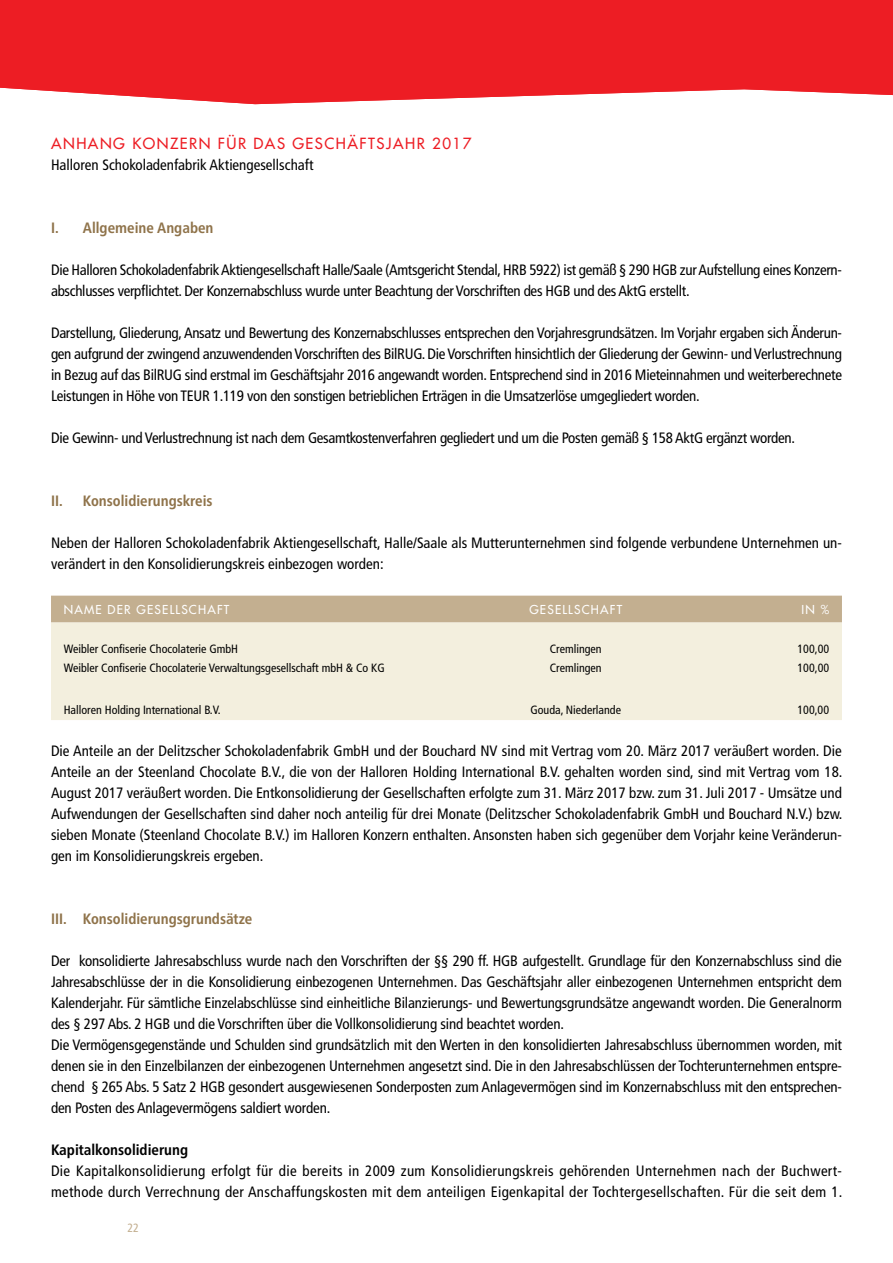
<style>
.page{position:relative;width:893px;height:1263px;background:#fff}
.page>*{position:absolute;margin:0;border:0;box-sizing:border-box;transform-origin:0 0}
.t1{font:condensed 15px/21px "Frutiger LT Std";letter-spacing:-.01em;color:#000}
.t2{font:condensed 15px/21px "Frutiger LT Std";letter-spacing:.02em;color:#000}
.t3{font:700 condensed 15px "Frutiger Neue LT Pro";color:#8f734a}
.t4{font:500 15px "Futura Std";letter-spacing:.1em;color:#ed1d24}
.t5{font:700 condensed 15px "Frutiger Neue LT Pro";color:#000}
.t6{font:condensed 12px "Frutiger LT Std";color:#000}
.t7{font:500 12px "Futura Std";letter-spacing:.1em;color:#fff}
.t8{font:condensed 12px "Frutiger LT Std";color:#c3af90}
</style>
<div class="page">
<div style="left:51px;top:596px;width:791px;height:26px;background:#c3af90"></div>
<div style="left:51px;top:622px;width:791px;height:98px;background:#f3efde"></div>
<svg style="left:0;top:0;width:893px;height:104px;background:#ee2e35"></svg>
<p class="t4" style="left:51px;top:134px;width:118px">ANHANG KONZERN</p>
<p class="t4" style="left:218px;top:134px;width:187px">FÜR DAS GESCHÄFTSJAHR</p>
<p class="t4" style="left:432px;top:134px;width:41px">2017</p>
<p class="t1" style="left:51px;top:154px;width:264px">Halloren Schokoladenfabrik Aktiengesellschaft</p>
<p class="t3" style="left:51px;top:218px;width:164px">I. Allgemeine Angaben</p>
<p class="t1" style="left:51px;top:259px;width:792px">Die Halloren Schokoladenfabrik Aktiengesellschaft Halle/Saale (Amtsgericht Stendal, HRB 5922) ist gemäß § 290 HGB zur Aufstellung eines Konzern&shy;abschlusses verpflichtet. Der Konzernabschluss wurde unter Beachtung der Vorschriften des HGB und des AktG erstellt.</p>
<p class="t1" style="left:51px;top:322px;width:792px;text-align:justify">Darstellung, Gliederung, Ansatz und Bewertung des Konzernabschlusses entsprechen den Vorjahresgrundsätzen. Im Vorjahr ergaben sich Änderun&shy;gen aufgrund der zwingend anzuwendenden Vorschriften des BilRUG. Die Vorschriften hinsichtlich der Gliederung der Gewinn- und Verlustrechnung in Bezug auf das BilRUG sind erstmal im Geschäftsjahr 2016 angewandt worden. Entsprechend sind in 2016 Mieteinnahmen und weiterberechnete Leistungen in Höhe von TEUR 1.119 von den sonstigen betrieblichen Erträgen in die Umsatzerlöse umgegliedert worden.</p>
<p class="t1" style="left:51px;top:427px;width:745px">Die Gewinn- und Verlustrechnung ist nach dem Gesamtkostenverfahren gegliedert und um die Posten gemäß § 158 AktG ergänzt worden.</p>
<p class="t3" style="left:51px;top:491px;width:163px">II. Konsolidierungskreis</p>
<p class="t1" style="left:51px;top:532px;width:792px">Neben der Halloren Schokoladenfabrik Aktiengesellschaft, Halle/Saale als Mutterunternehmen sind folgende verbundene Unternehmen un&shy;verändert in den Konsolidierungskreis einbezogen worden:</p>
<p class="t7" style="left:64px;top:602px;width:21px">NAME</p>
<p class="t7" style="left:108px;top:602px;width:91px">DER GESELLSCHAF</p>
<p class="t7" style="left:224px;top:602px;width:7px">T</p>
<p class="t7" style="left:529px;top:602px;width:62px">GESELLSCHAF</p>
<p class="t7" style="left:617px;top:602px;width:7px">T</p>
<p class="t7" style="left:801px;top:602px;width:29px">IN %</p>
<p class="t6" style="left:64px;top:642px;width:176px">Weibler Confiserie Chocolaterie GmbH</p>
<p class="t6" style="left:550px;top:642px;width:53px">Cremlingen</p>
<p class="t6" style="left:797px;top:642px;width:33px">100,00</p>
<p class="t6" style="left:64px;top:661px;width:323px">Weibler Confiserie Chocolaterie Verwaltungsgesellschaft mbH &amp; Co KG</p>
<p class="t6" style="left:550px;top:661px;width:53px">Cremlingen</p>
<p class="t6" style="left:797px;top:661px;width:33px">100,00</p>
<p class="t6" style="left:64px;top:703px;width:159px">Halloren Holding International B.V.</p>
<p class="t6" style="left:530px;top:703px;width:92px">Gouda, Niederlande</p>
<p class="t6" style="left:797px;top:703px;width:33px">100,00</p>
<p class="t1" style="left:51px;top:740px;width:793px;text-align:justify">Die Anteile an der Delitzscher Schokoladenfabrik GmbH und der Bouchard NV sind mit Vertrag vom 20. März 2017 veräußert worden. Die Anteile an der Steenland Chocolate B.V., die von der Halloren Holding International B.V. gehalten worden sind, sind mit Vertrag vom 18.<br>August 2017 veräußert worden. Die Entkonsolidierung der Gesellschaften erfolgte zum 31. März 2017 bzw. zum 31. Juli 2017 - Umsätze und Aufwendungen der Gesellschaften sind daher noch anteilig für drei Monate (Delitzscher Schokoladenfabrik GmbH und Bouchard N.V.) bzw. sieben Monate (Steenland Chocolate B.V.) im Halloren Konzern enthalten. Ansonsten haben sich gegenüber dem Vorjahr keine Veränderun&shy;gen im Konsolidierungskreis ergeben.</p>
<p class="t3" style="left:51px;top:910px;width:203px">III. Konsolidierungsgrundsätze</p>
<p class="t1" style="left:51px;top:950px;width:792px">Der konsolidierte Jahresabschluss wurde nach den Vorschriften der §§ 290 ff. HGB aufgestellt. Grundlage für den Konzernabschluss sind die Jahresabschlüsse der in die Konsolidierung einbezogenen Unternehmen. Das Geschäftsjahr aller einbezogenen Unternehmen entspricht dem Kalenderjahr. Für sämtliche Einzelabschlüsse sind einheitliche Bilanzierungs- und Bewertungsgrundsätze angewandt worden. Die Generalnorm des § 297 Abs. 2 HGB und die Vorschriften über die Vollkonsolidierung sind beachtet worden.<br>Die Vermögensgegenstände und Schulden sind grundsätzlich mit den Werten in den konsolidierten Jahresabschluss übernommen worden, mit denen sie in den Einzelbilanzen der einbezogenen Unternehmen angesetzt sind. Die in den Jahresabschlüssen der Tochterunternehmen entspre&shy;chend § 265 Abs. 5 Satz 2 HGB gesondert ausgewiesenen Sonderposten zum Anlagevermögen sind im Konzernabschluss mit den entsprechen&shy;den Posten des Anlagevermögens saldiert worden.</p>
<p class="t5" style="left:51px;top:1141px;width:139px">Kapitalkonsolidierung</p>
<p class="t2" style="left:51px;top:1160px;width:793px">Die Kapitalkonsolidierung erfolgt für die bereits in 2009 zum Konsolidierungskreis gehörenden Unternehmen nach der Buchwert&shy;methode durch Verrechnung der Anschaffungskosten mit dem anteiligen Eigenkapital der Tochtergesellschaften. Für die seit dem 1.</p>
<p class="t8" style="left:128px;top:1220px;width:13px">22</p>
</div>
